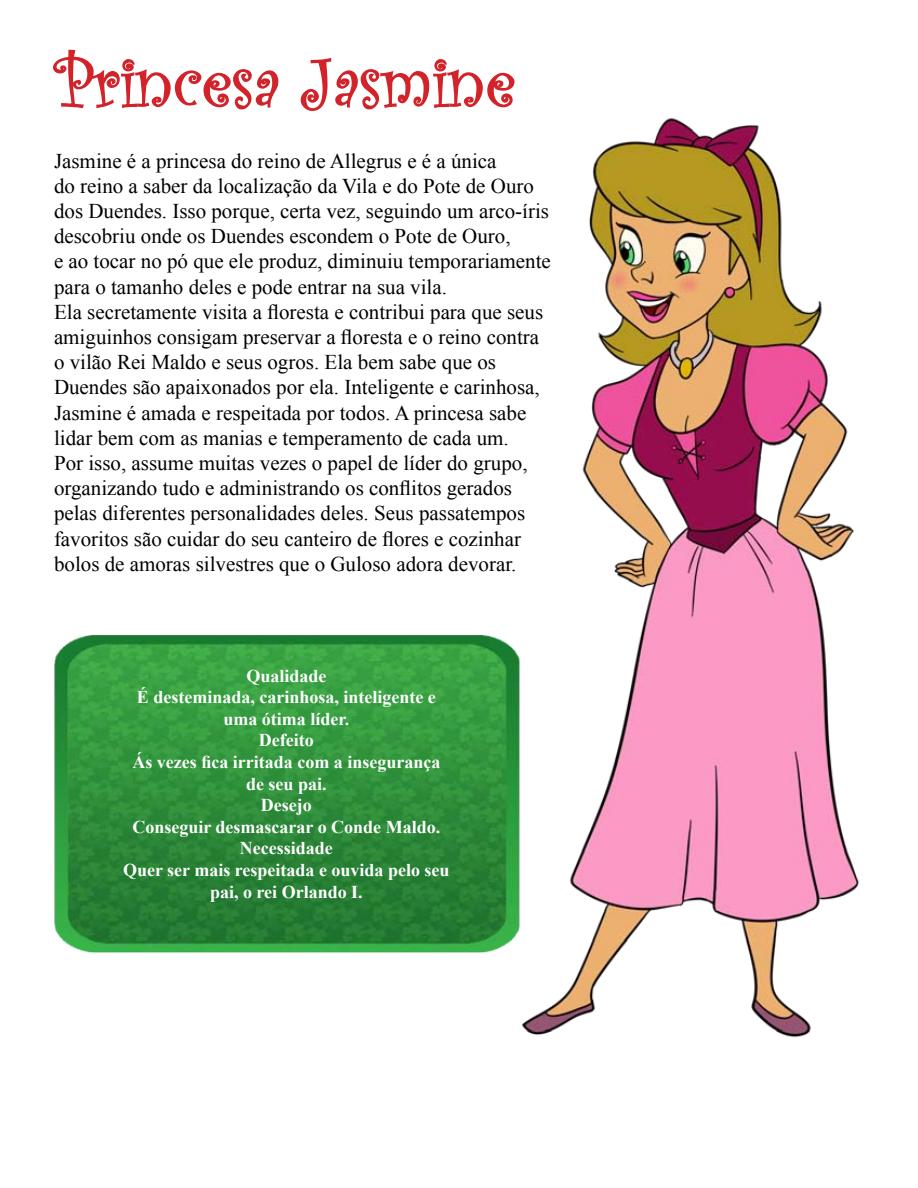
<style>
.page{position:relative;width:918px;height:1188px;background:#fff}
.page>*{position:absolute;margin:0;border:0;box-sizing:border-box;transform-origin:0 0}
.t1{font:72px "Curlz";color:#d2232a}
.t2{font:21px/25.2px "Times New Roman";color:#000}
.t3{font:700 18px/21.6px "Times New Roman";color:#fff;text-align:center}
</style>
<div class="page">
<svg style="left:53px;top:49px;width:226px;height:61px"></svg>
<svg style="left:300px;top:58px;width:215px;height:53px"></svg>
<img style="left:54px;top:634px;width:446px;height:319px">
<img style="left:500px;top:86px;width:359px;height:952px">
<h1 class="t1" style="left:54px;top:32px;width:463px">Princesa Jasmine</h1>
<p class="t2" style="left:54px;top:148px;width:498px">Jasmine é a princesa do reino de Allegrus e é a única<br>do reino a saber da localização da Vila e do Pote de Ouro dos Duendes. Isso porque, certa vez, seguindo um arco-íris descobriu onde os Duendes escondem o Pote de Ouro,<br>e ao tocar no pó que ele produz, diminuiu temporariamente para o tamanho deles e pode entrar na sua vila.<br>Ela secretamente visita a floresta e contribui para que seus amiguinhos consigam preservar a floresta e o reino contra o vilão Rei Maldo e seus ogros. Ela bem sabe que os Duendes são apaixonados por ela. Inteligente e carinhosa, Jasmine é amada e respeitada por todos. A princesa sabe lidar bem com as manias e temperamento de cada um.<br>Por isso, assume muitas vezes o papel de líder do grupo, organizando tudo e administrando os conflitos gerados pelas diferentes personalidades deles. Seus passatempos favoritos são cuidar do seu canteiro de flores e cozinhar bolos de amoras silvestres que o Guloso adora devorar.</p>
<p class="t3" style="left:123px;top:664px;width:328px">Qualidade<br>É desteminada, carinhosa, inteligente e uma ótima líder.<br>Defeito<br>Ás vezes fica irritada com a insegurança de seu pai.<br>Desejo<br>Conseguir desmascarar o Conde Maldo.<br>Necessidade<br>Quer ser mais respeitada e ouvida pelo seu pai, o rei Orlando I.</p>
</div>
